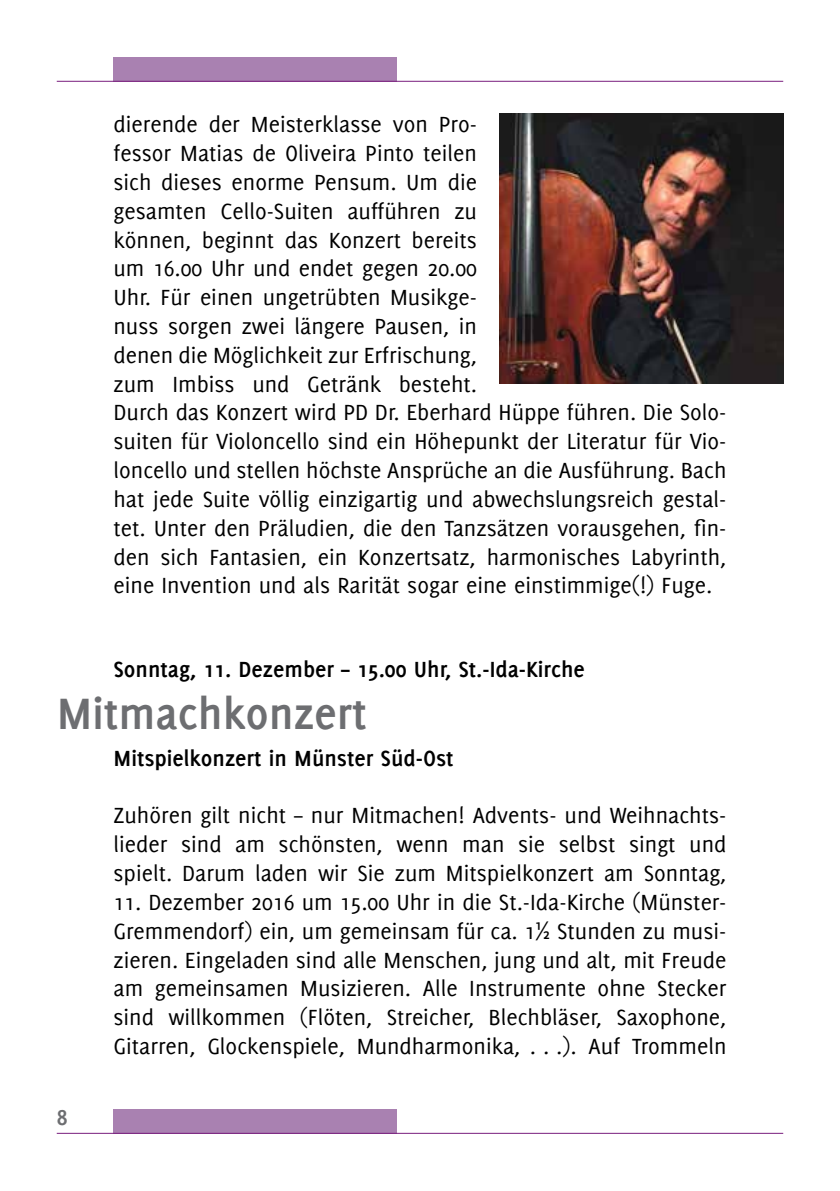
<style>
.page{position:relative;width:840px;height:1191px;background:#fff}
.page>*{position:absolute;margin:0;border:0;box-sizing:border-box;transform-origin:0 0}
.t1{font:700 48px "Delicious";color:#6d6e71}
.t2{font:24px/28.8px "Delicious";color:#000;text-align:justify}
.t3{font:700 24px "Delicious";color:#000}
.t4{font:700 24px "Delicious";color:#6d6e71}
</style>
<div class="page">
<div style="left:113px;top:57px;width:284px;height:24px;background:#a981b1"></div>
<hr style="left:57px;top:81px;width:725px;height:1px;background:#781d7d">
<div style="left:113px;top:1108px;width:284px;height:25px;background:#a981b1"></div>
<hr style="left:57px;top:1133px;width:725px;height:1px;background:#781d7d">
<img style="left:499px;top:113px;width:283px;height:271px">
<p class="t2" style="left:113px;top:110px;width:614px;text-align:left">dierende der Meisterklasse von Pro-<br>fessor Matias de Oliveira Pinto teilen<br>sich dieses enorme Pensum. Um die<br>gesamten Cello-Suiten aufführen zu<br>können, beginnt das Konzert bereits<br>um 16.00 Uhr und endet gegen 20.00<br>Uhr. Für einen ungetrübten Musikge-<br>nuss sorgen zwei längere Pausen, in<br>denen die Möglichkeit zur Erfrischung,<br>zum Imbiss und Getränk besteht.<br>Durch das Konzert wird PD Dr. Eberhard Hüppe führen. Die Solo&shy;suiten für Violoncello sind ein Höhepunkt der Literatur für Vio&shy;loncello und stellen höchste Ansprüche an die Ausführung. Bach hat jede Suite völlig einzigartig und abwechslungsreich gestal&shy;tet. Unter den Präludien, die den Tanzsätzen vorausgehen, fin&shy;den sich Fantasien, ein Konzertsatz, harmonisches Labyrinth, eine Invention und als Rarität sogar eine einstimmige(!) Fuge.</p>
<p class="t3" style="left:113px;top:655px;width:472px">Sonntag, 11. Dezember – 15.00 Uhr, St.-Ida-Kirche</p>
<h1 class="t1" style="left:57px;top:686px;width:311px">Mitmachkonzert</h1>
<p class="t3" style="left:113px;top:744px;width:341px">Mitspielkonzert in Münster Süd-Ost</p>
<p class="t2" style="left:113px;top:801px;width:614px">Zuhören gilt nicht – nur Mitmachen! Advents- und Weihnachts&shy;lieder sind am schönsten, wenn man sie selbst singt und spielt. Darum laden wir Sie zum Mitspielkonzert am Sonntag,</p>
<p class="t2" style="left:113px;top:887px;width:614px">11. Dezember 2016 um 15.00 Uhr in die St.-Ida-Kirche (Münster-Gremmendorf) ein, um gemeinsam für ca. 1∞ Stunden zu musi&shy;zieren. Eingeladen sind alle Menschen, jung und alt, mit Freude am gemeinsamen Musizieren. Alle Instrumente ohne Stecker sind willkommen (Flöten, Streicher, Blechbläser, Saxophone, Gitarren, Glockenspiele, Mundharmonika, . . .). Auf Trommeln</p>
<p class="t4" style="left:57px;top:1103px;width:12px">8</p>
</div>
